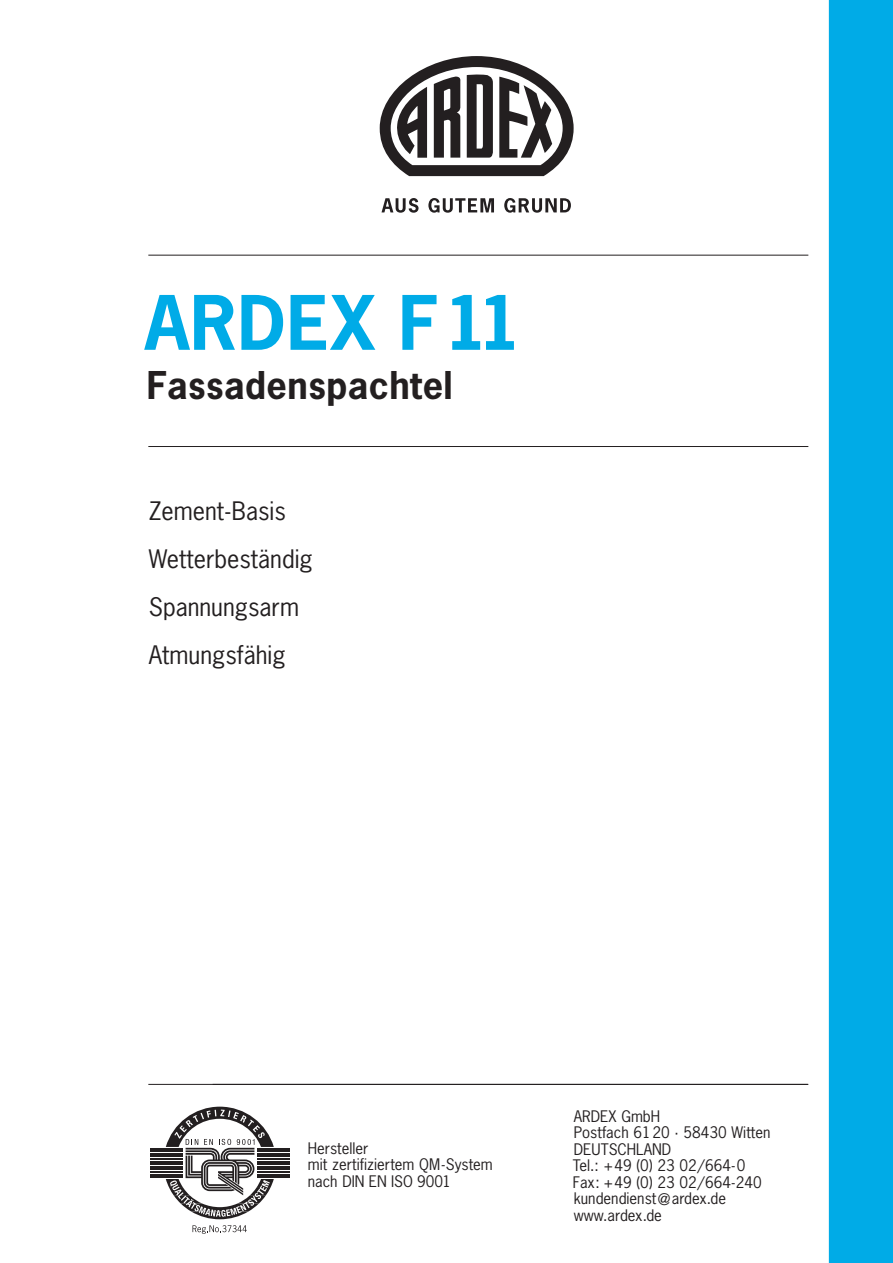
<style>
.page{position:relative;width:893px;height:1263px;background:#fff}
.page>*{position:absolute;margin:0;border:0;box-sizing:border-box;transform-origin:0 0}
.t1{font:700 70.5px "News Gothic";letter-spacing:.01em;color:#00abe7}
.t2{font:700 36px "News Gothic";letter-spacing:.01em;color:#231f20}
.t3{font:24px/48px "News Gothic";color:#231f20}
.t4{font:15px/16.5px "News Gothic";color:#231f20}
</style>
<div class="page">
<div style="left:829px;top:0;width:64px;height:1263px;background:#00abe7"></div>
<hr style="left:148px;top:1084px;width:660px;height:1px;background:#231f20">
<hr style="left:148px;top:255px;width:660px;height:1px;background:#231f20">
<hr style="left:148px;top:446px;width:660px;height:1px;background:#231f20">
<svg style="left:192px;top:1225px;width:55px;height:9px"></svg>
<hr style="left:150px;top:1148px;width:32px;height:1px;background:#231f20">
<hr style="left:257px;top:1148px;width:33px;height:1px;background:#231f20">
<hr style="left:150px;top:1150px;width:32px;height:2px;background:#231f20">
<hr style="left:257px;top:1150px;width:33px;height:2px;background:#231f20">
<hr style="left:150px;top:1153px;width:32px;height:2px;background:#231f20">
<hr style="left:257px;top:1153px;width:33px;height:2px;background:#231f20">
<hr style="left:150px;top:1155px;width:32px;height:2px;background:#231f20">
<hr style="left:257px;top:1155px;width:33px;height:2px;background:#231f20">
<hr style="left:150px;top:1158px;width:32px;height:2px;background:#231f20">
<hr style="left:257px;top:1158px;width:33px;height:2px;background:#231f20">
<hr style="left:150px;top:1161px;width:32px;height:1px;background:#231f20">
<hr style="left:257px;top:1161px;width:33px;height:1px;background:#231f20">
<hr style="left:150px;top:1163px;width:32px;height:2px;background:#231f20">
<hr style="left:257px;top:1163px;width:33px;height:2px;background:#231f20">
<hr style="left:150px;top:1166px;width:32px;height:2px;background:#231f20">
<hr style="left:257px;top:1166px;width:33px;height:2px;background:#231f20">
<hr style="left:150px;top:1168px;width:32px;height:2px;background:#231f20">
<hr style="left:257px;top:1168px;width:33px;height:2px;background:#231f20">
<hr style="left:150px;top:1171px;width:32px;height:2px;background:#231f20">
<hr style="left:257px;top:1171px;width:33px;height:2px;background:#231f20">
<hr style="left:150px;top:1174px;width:32px;height:1px;background:#231f20">
<hr style="left:257px;top:1174px;width:33px;height:1px;background:#231f20">
<hr style="left:150px;top:1176px;width:32px;height:2px;background:#231f20">
<hr style="left:257px;top:1176px;width:33px;height:2px;background:#231f20">
<svg style="left:166px;top:1107px;width:108px;height:112px"></svg>
<svg style="left:380px;top:56px;width:194px;height:120px"></svg>
<svg style="left:381px;top:198px;width:38px;height:15px"></svg>
<svg style="left:428px;top:198px;width:66px;height:15px"></svg>
<svg style="left:504px;top:198px;width:67px;height:15px"></svg>
<h1 class="t1" style="left:145px;top:284px;width:379px">ARDEX F11</h1>
<h2 class="t2" style="left:147px;top:366px;width:307px">Fassadenspachtel</h2>
<h3 class="t3" style="left:149px;top:487px;width:165px">Zement-Basis<br>Wetterbeständig<br>Spannungsarm<br>Atmungsfähig</h3>
<p class="t4" style="left:308px;top:1140px;width:186px">Hersteller<br>mit zertifiziertem QM-System nach DIN EN ISO 9001</p>
<p class="t4" style="left:573px;top:1108px;width:199px">ARDEX GmbH<br>Postfach 6120 · 58430 Witten<br>DEUTSCHLAND<br>Tel.: +49 (0) 23 02/664-0<br>Fax: +49 (0) 23 02/664-240 kundendienst@ardex.de www.ardex.de</p>
</div>
